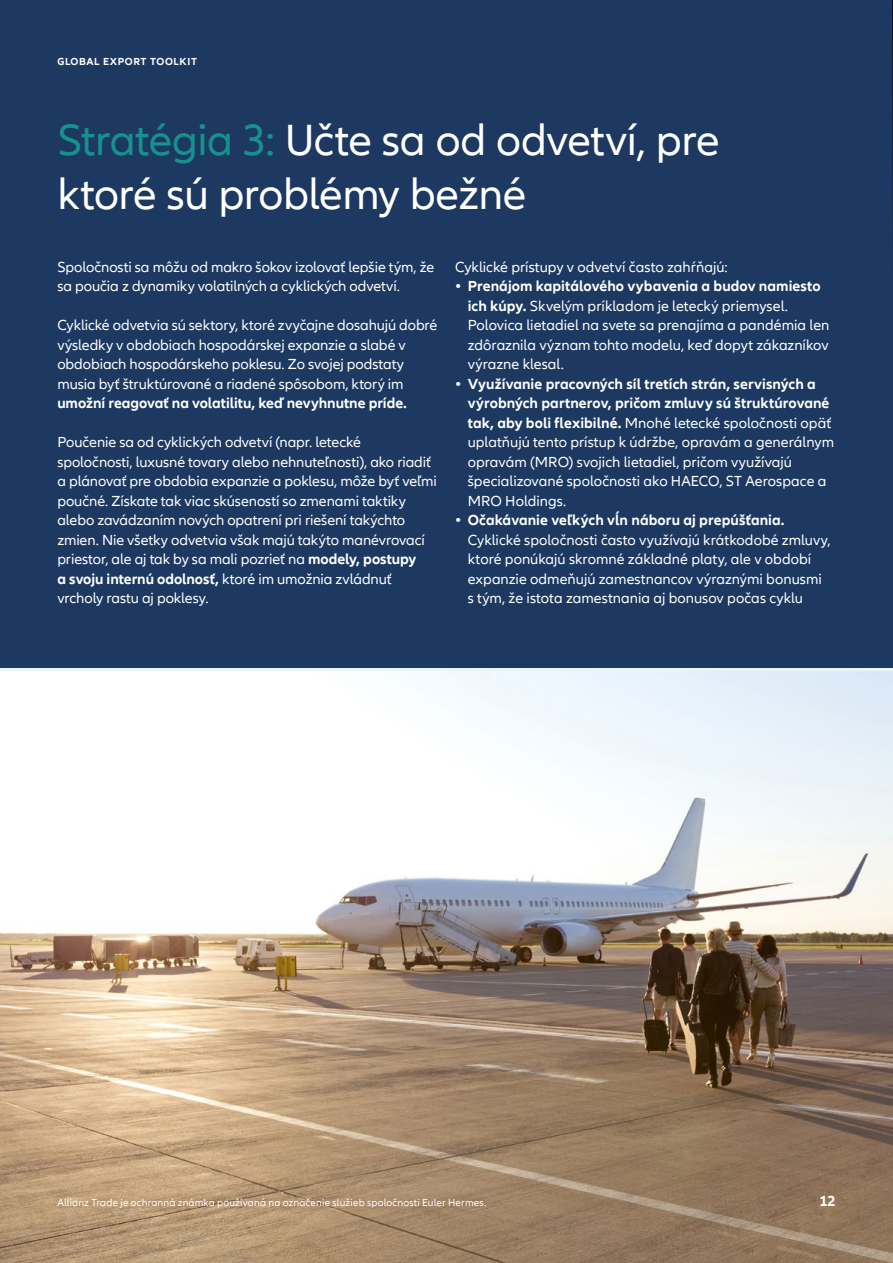
<style>
.page{position:relative;width:893px;height:1263px;background:#1d3962}
.page>*{position:absolute;margin:0;border:0;box-sizing:border-box;transform-origin:0 0}
.t1{font:45px/54px "Allianz Neo";letter-spacing:-.01em;color:#fff}
.t2{font:15px/19.5px "Allianz Neo";color:#fff}
.t3{font:700 15px "Allianz Neo";color:#fff}
.t4{font:10.5px "Allianz Neo";letter-spacing:.015em;color:#fff}
.t5{font:700 10.5px "Allianz Neo";letter-spacing:.06em;color:#fff}
.s1{color:#15928d}
.s2{font-weight:700}
</style>
<div class="page">
<img style="left:0;top:672px;width:893px;height:591px">
<div style="left:49px;top:1189px;width:444px;height:26px;background:#000;opacity:.25"></div>
<svg style="left:892px;top:0;width:1px;height:236px"></svg>
<p class="t5" style="left:57px;top:56px;width:141px">GLOBAL EXPORT TOOLKIT</p>
<h1 class="t1" style="left:57px;top:114px;width:664px"><span class="s1">Stratégia 3:</span> Učte sa od odvetví, pre ktoré sú problémy bežné</h1>
<p class="t2" style="left:57px;top:258px;width:378px">Spoločnosti sa môžu od makro šokov izolovať lepšie tým, že sa poučia z dynamiky volatilných a cyklických odvetví.</p>
<p class="t2" style="left:57px;top:316px;width:382px">Cyklické odvetvia sú sektory, ktoré zvyčajne dosahujú dobré výsledky v obdobiach hospodárskej expanzie a slabé v obdobiach hospodárskeho poklesu. Zo svojej podstaty musia byť štruktúrované a riadené spôsobom, ktorý im</p>
<p class="t3" style="left:57px;top:395px;width:351px">umožní reagovať na volatilitu, keď nevyhnutne príde.</p>
<p class="t2" style="left:57px;top:433px;width:381px">Poučenie sa od cyklických odvetví (napr. letecké spoločnosti, luxusné tovary alebo nehnuteľnosti), ako riadiť a plánovať pre obdobia expanzie a poklesu, môže byť veľmi poučné. Získate tak viac skúseností so zmenami taktiky alebo zavádzaním nových opatrení pri riešení takýchto zmien. Nie všetky odvetvia však majú takýto manévrovací priestor, ale aj tak by sa mali pozrieť na <span class="s2">modely, postupy<br>a svoju internú odolnosť,</span> ktoré im umožnia zvládnuť vrcholy rastu aj poklesy.</p>
<p class="t2" style="left:455px;top:258px;width:274px">Cyklické prístupy v odvetví často zahŕňajú:</p>
<p class="t2" style="left:468px;top:277px;width:363px;text-indent:-13px"><span class="s2">• Prenájom kapitálového vybavenia a budov namiesto ich kúpy.</span> Skvelým príkladom je letecký priemysel.<br>Polovica lietadiel na svete sa prenajíma a pandémia len zdôraznila význam tohto modelu, keď dopyt zákazníkov výrazne klesal.</p>
<p class="t2" style="left:468px;top:375px;width:368px;text-indent:-13px"><span class="s2">• Využívanie pracovných síl tretích strán, servisných a výrobných partnerov, pričom zmluvy sú štruktúrované tak, aby boli flexibilné.</span> Mnohé letecké spoločnosti opäť uplatňujú tento prístup k údržbe, opravám a generálnym opravám (MRO) svojich lietadiel, pričom využívajú špecializované spoločnosti ako HAECO, ST Aerospace a MRO Holdings.</p>
<p class="t3" style="left:455px;top:512px;width:331px">• Očakávanie veľkých vĺn náboru aj prepúšťania.</p>
<p class="t2" style="left:468px;top:531px;width:364px">Cyklické spoločnosti často využívajú krátkodobé zmluvy, ktoré ponúkajú skromné základné platy, ale v období expanzie odmeňujú zamestnancov výraznými bonusmi s tým, že istota zamestnania aj bonusov počas cyklu</p>
<p class="t4" style="left:57px;top:1196px;width:430px">Allianz Trade je ochranná známka používaná na označenie služieb spoločnosti Euler Hermes.</p>
<p class="t3" style="left:819px;top:1192px;width:18px">12</p>
</div>
